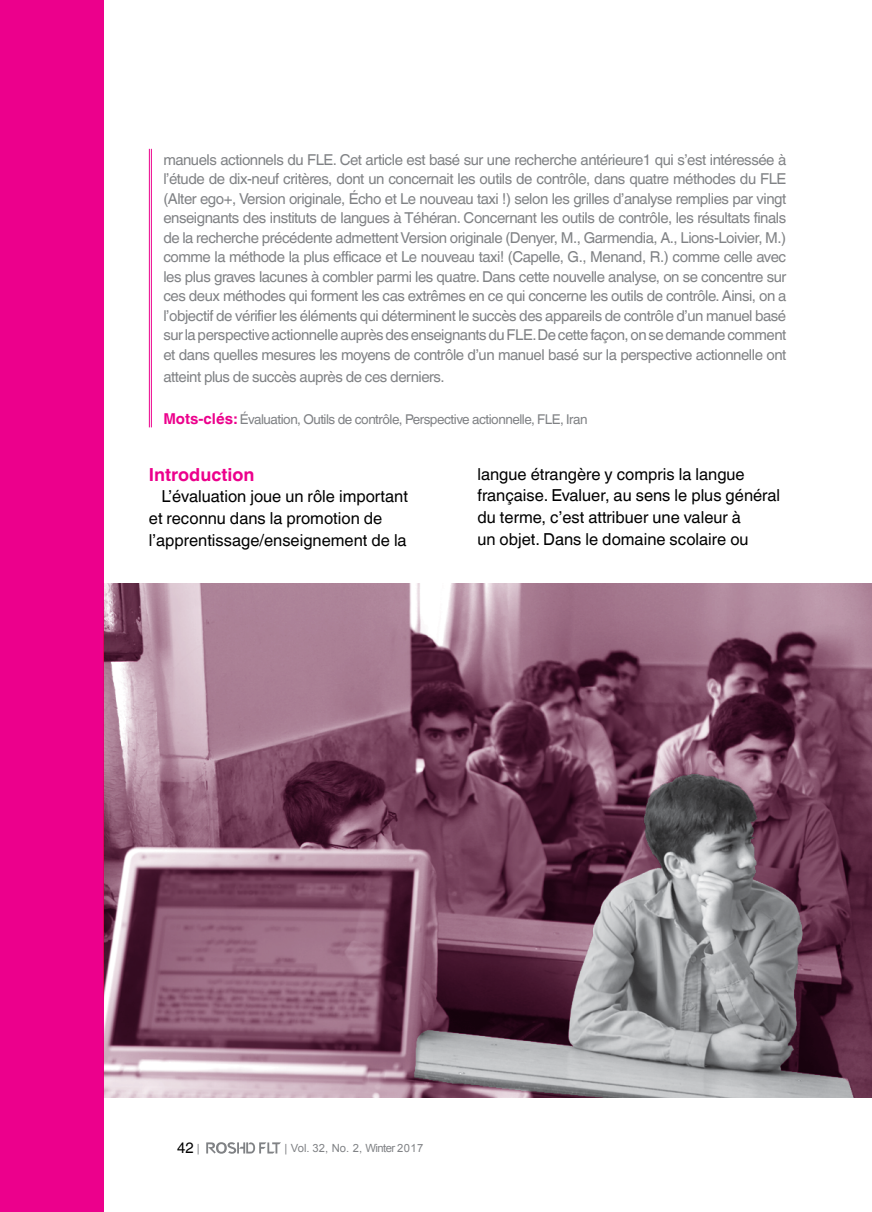
<style>
.page{position:relative;width:872px;height:1212px;background:#fff}
.page>*{position:absolute;margin:0;border:0;box-sizing:border-box;transform-origin:0 0}
.سوتيتر_لاتين{font:700 18px "Helvetica World";color:#ec008c}
.متن_لاتين{font:16.5px/21.8px "Helvetica World";color:#000}
.متن_لاتين-2{font:15px/19.5px "Helvetica World";letter-spacing:-.03em;color:#808285;text-align:justify}
.t1{font:15px "Helvetica World";color:#000}
.متن_لاتين-3{font:13.5px "Helvetica World";letter-spacing:-.035em;color:#808285}
.t2{font:11.25px "Arial";letter-spacing:-.02em;color:#808285}
.s1{font-weight:700;font-size:15px;color:#ec008c}
</style>
<div class="page">
<img style="left:103px;top:584px;width:769px;height:513px">
<hr style="left:151px;top:149px;width:1px;height:278px;background:#ec008c">
<hr style="left:149px;top:149px;width:1px;height:278px;background:#ec008c">
<div style="left:0;top:0;width:103px;height:1212px;background:#ec008c"></div>
<svg style="left:206px;top:1142px;width:75px;height:12px"></svg>
<p class="متن_لاتين-2" style="left:163px;top:150px;width:624px">manuels actionnels du FLE. Cet article est basé sur une recherche antérieure1 qui s’est intéressée à l’étude de dix-neuf critères, dont un concernait les outils de contrôle, dans quatre méthodes du FLE (Alter ego+, Version originale, Écho et Le nouveau taxi !) selon les grilles d’analyse remplies par vingt enseignants des instituts de langues à Téhéran. Concernant les outils de contrôle, les résultats finals de la recherche précédente admettent Version originale (Denyer, M., Garmendia, A., Lions-Loivier, M.) comme la méthode la plus efficace et Le nouveau taxi! (Capelle, G., Menand, R.) comme celle avec les plus graves lacunes à combler parmi les quatre. Dans cette nouvelle analyse, on se concentre sur ces deux méthodes qui forment les cas extrêmes en ce qui concerne les outils de contrôle. Ainsi, on a l’objectif de vérifier les éléments qui déterminent le succès des appareils de contrôle d’un manuel basé sur la perspective actionnelle auprès des enseignants du FLE. De cette façon, on se demande comment et dans quelles mesures les moyens de contrôle d’un manuel basé sur la perspective actionnelle ont</p>
<p class="متن_لاتين-2" style="left:163px;top:367px;width:283px">atteint plus de succès auprès de ces derniers.</p>
<p class="متن_لاتين-3" style="left:163px;top:412px;width:426px"><span class="s1">Mots-clés:</span> Évaluation, Outils de contrôle, Perspective actionnelle, FLE, Iran</p>
<p class="سوتيتر_لاتين" style="left:149px;top:464px;width:107px">Introduction</p>
<p class="متن_لاتين" style="left:149px;top:486px;width:260px;text-indent:13px">L’évaluation joue un rôle important et reconnu dans la promotion de l’apprentissage/enseignement de la</p>
<p class="متن_لاتين" style="left:477px;top:463px;width:304px">langue étrangère y compris la langue française. Evaluer, au sens le plus général du terme, c’est attribuer une valeur à<br>un objet. Dans le domaine scolaire ou</p>
<p class="t1" style="left:177px;top:1139px;width:18px">42</p>
<p class="t2" style="left:197px;top:1140px;width:4px">|</p>
<p class="t2" style="left:284px;top:1140px;width:141px">| Vol. 32, No. 2, Winter 2017</p>
</div>
